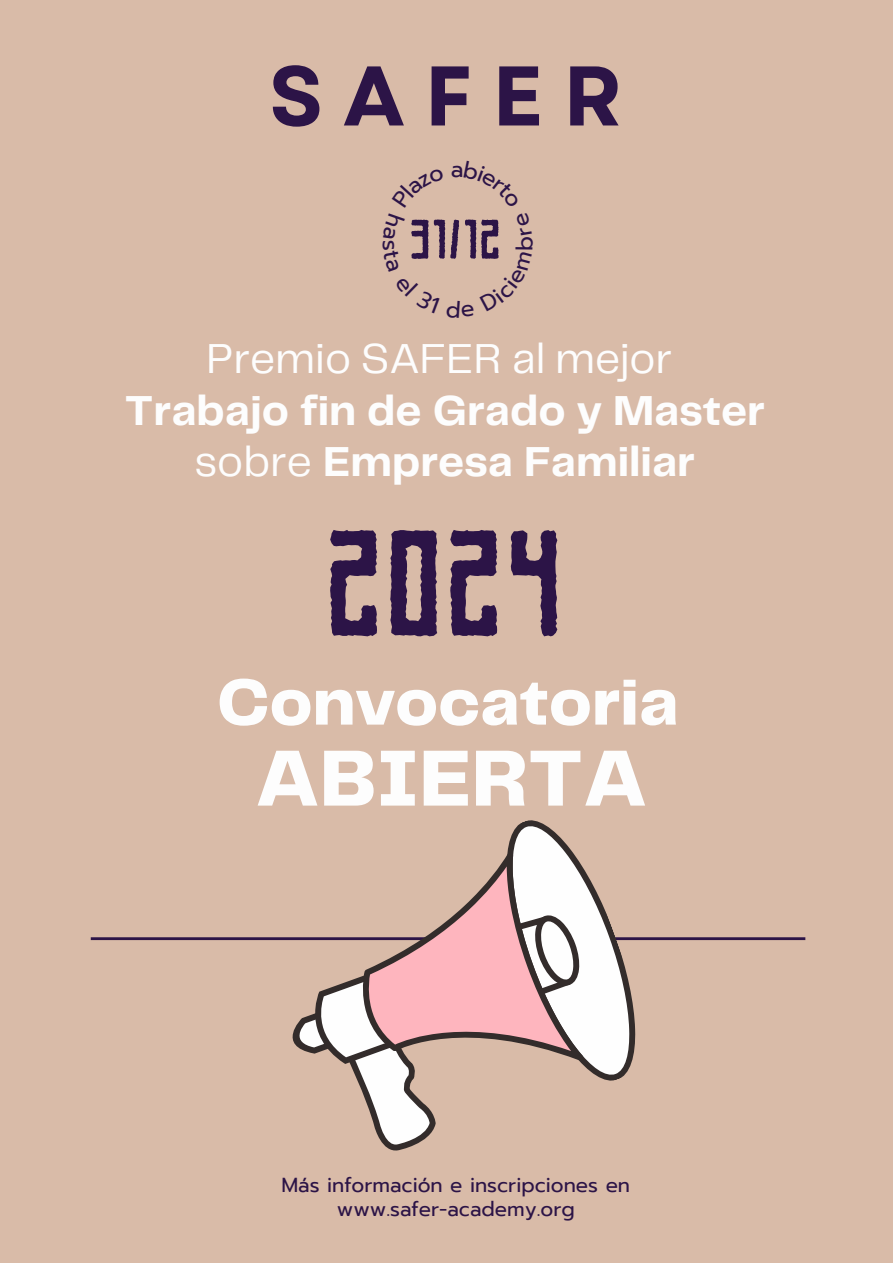
<style>
.page{position:relative;width:893px;height:1263px;background:#d9bba8}
.page>*{position:absolute;margin:0;border:0;box-sizing:border-box;transform-origin:0 0}
.t1{font:150.07px "Craggy";color:#2c1447}
.t2{font:700 84.38px "Garet";letter-spacing:.235em;color:#2c1447}
.t3{font:800 82.5px "Telegraf";color:#fdfdfd}
.t4{font:800 67.5px "Telegraf";color:#fdfdfd}
.t5{font:55.5px "Craggy";color:#2c1447}
.t6{font:700 43.5px/51.8px "Telegraf";color:#fdfdfd;text-align:center}
.t7{font:43.5px "Telegraf";color:#fdfdfd}
.t8{font:22.5px "Prompt";color:#2c1447}
.t9{font:20.25px/24.2px "Prompt";color:#2c1447;text-align:center}
.s1{font-weight:400}
</style>
<div class="page">
<hr style="left:91px;top:937px;width:714px;height:3px;background:#2c1447">
<svg style="left:292px;top:995px;width:142px;height:156px"></svg>
<svg style="left:507px;top:820px;width:154px;height:261px"></svg>
<svg style="left:318px;top:851px;width:269px;height:278px"></svg>
<h2 class="t2" style="left:269px;top:35px;width:355px">SAFER</h2>
<h3 class="t8" style="left:451px;top:153px;width:14px">a</h3>
<h3 class="t5" style="left:411px;top:214px;width:94px">31/12</h3>
<h3 class="t7" style="left:207px;top:340px;width:467px">Premio SAFER al mejor</h3>
<h3 class="t6" style="left:125px;top:387px;width:641px">Trabajo fin de Grado y Master <span class="s1">sobre</span> Empresa Familiar</h3>
<h1 class="t1" style="left:331px;top:515px;width:242px">2024</h1>
<h3 class="t4" style="left:217px;top:673px;width:463px">Convocatoria</h3>
<h3 class="t3" style="left:255px;top:743px;width:393px">ABIERTA</h3>
<p class="t9" style="left:281px;top:1173px;width:350px">Más información e inscripciones en www.safer-academy.org</p>
</div>
